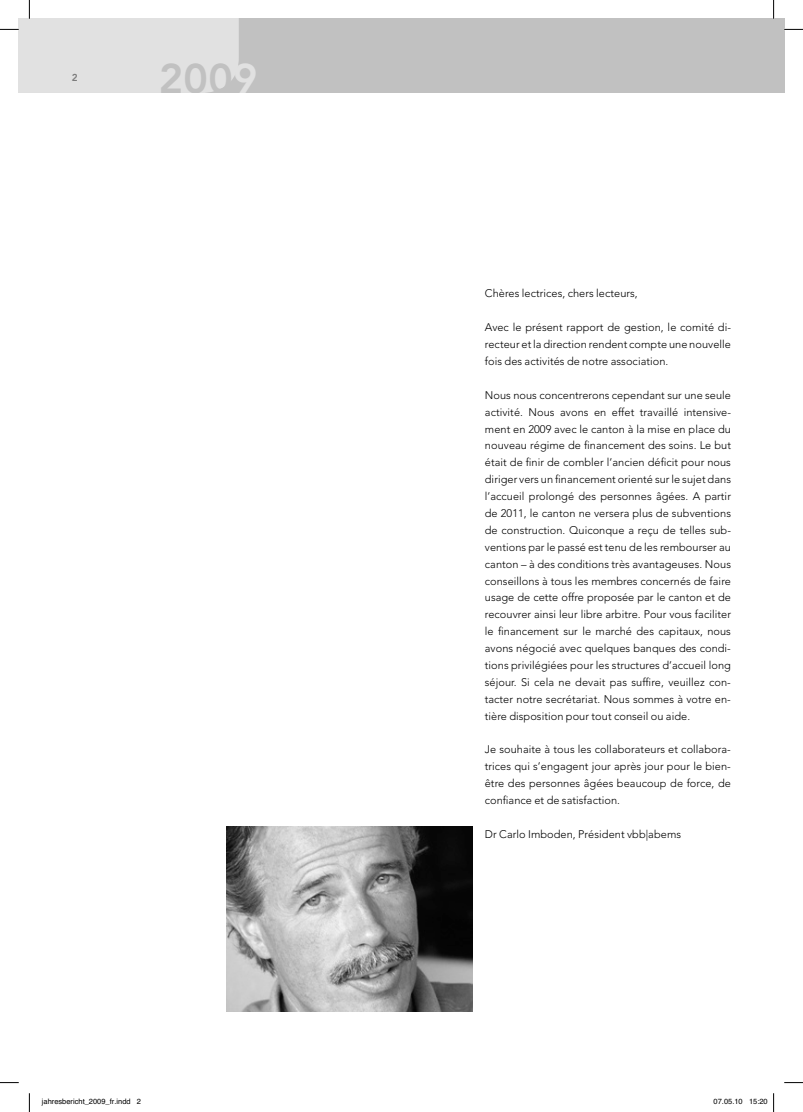
<style>
.page{position:relative;width:803px;height:1112px;background:#fff}
.page>*{position:absolute;margin:0;border:0;box-sizing:border-box;transform-origin:0 0}
.t1{font:41.25px "Avenir LT Heavy OV RSESYA";color:#c1c1c1}
.t2{font:11px/16.9px "Avenir LT Light OV HTESYA";letter-spacing:.005em;color:#000;text-align:justify}
.t3{font:10px "Avenir LT Heavy OV RSESYA";color:#7c7c7c}
.t4{font:7.5px "Helvetica OV ZSESYA";color:#000}
.s1{color:#e1e1e1}
</style>
<div class="page">
<div style="left:239px;top:19px;width:534px;height:74px;background:#c1c1c1"></div>
<img style="left:226px;top:826px;width:246px;height:184px">
<svg style="left:0;top:1082px;width:19px;height:1px"></svg>
<svg style="left:784px;top:1082px;width:19px;height:1px"></svg>
<svg style="left:0;top:0;width:239px;height:93px"></svg>
<svg style="left:29px;top:1093px;width:1px;height:18px"></svg>
<svg style="left:773px;top:0;width:30px;height:93px"></svg>
<svg style="left:773px;top:1093px;width:1px;height:18px"></svg>
<p class="t3" style="left:72px;top:74px;width:7px">2</p>
<h1 class="t1" style="left:159px;top:64px;width:100px">200<span class="s1">9</span></h1>
<p class="t2" style="left:485px;top:285px;width:154px">Chères lectrices, chers lecteurs,</p>
<p class="t2" style="left:485px;top:319px;width:248px">Avec le présent rapport de gestion, le comité di&shy;recteur et la direction rendent compte une nouvelle fois des activités de notre association.</p>
<p class="t2" style="left:485px;top:386px;width:248px">Nous nous concentrerons cependant sur une seule activité. Nous avons en effet travaillé intensive&shy;ment en 2009 avec le canton à la mise en place du nouveau régime de financement des soins. Le but était de finir de combler l’ancien déficit pour nous diriger vers un financement orienté sur le sujet dans l’accueil prolongé des personnes âgées. A partir de 2011, le canton ne versera plus de subventions de construction. Quiconque a reçu de telles sub&shy;ventions par le passé est tenu de les rembourser au canton – à des conditions très avantageuses. Nous conseillons à tous les membres concernés de faire usage de cette offre proposée par le canton et de recouvrer ainsi leur libre arbitre. Pour vous faciliter le financement sur le marché des capitaux, nous avons négocié avec quelques banques des condi&shy;tions privilégiées pour les structures d’accueil long séjour. Si cela ne devait pas suffire, veuillez con&shy;tacter notre secrétariat. Nous sommes à votre en&shy;tière disposition pour tout conseil ou aide.</p>
<p class="t2" style="left:485px;top:741px;width:248px">Je souhaite à tous les collaborateurs et collabora&shy;trices qui s’engagent jour après jour pour le bien&shy;être des personnes âgées beaucoup de force, de confiance et de satisfaction.</p>
<p class="t2" style="left:485px;top:825px;width:198px">Dr Carlo Imboden, Président vbb|abems</p>
<p class="t4" style="left:42px;top:1097px;width:101px">jahresbericht_2009_fr.indd 2</p>
<p class="t4" style="left:713px;top:1097px;width:56px">07.05.10 15:20</p>
</div>
